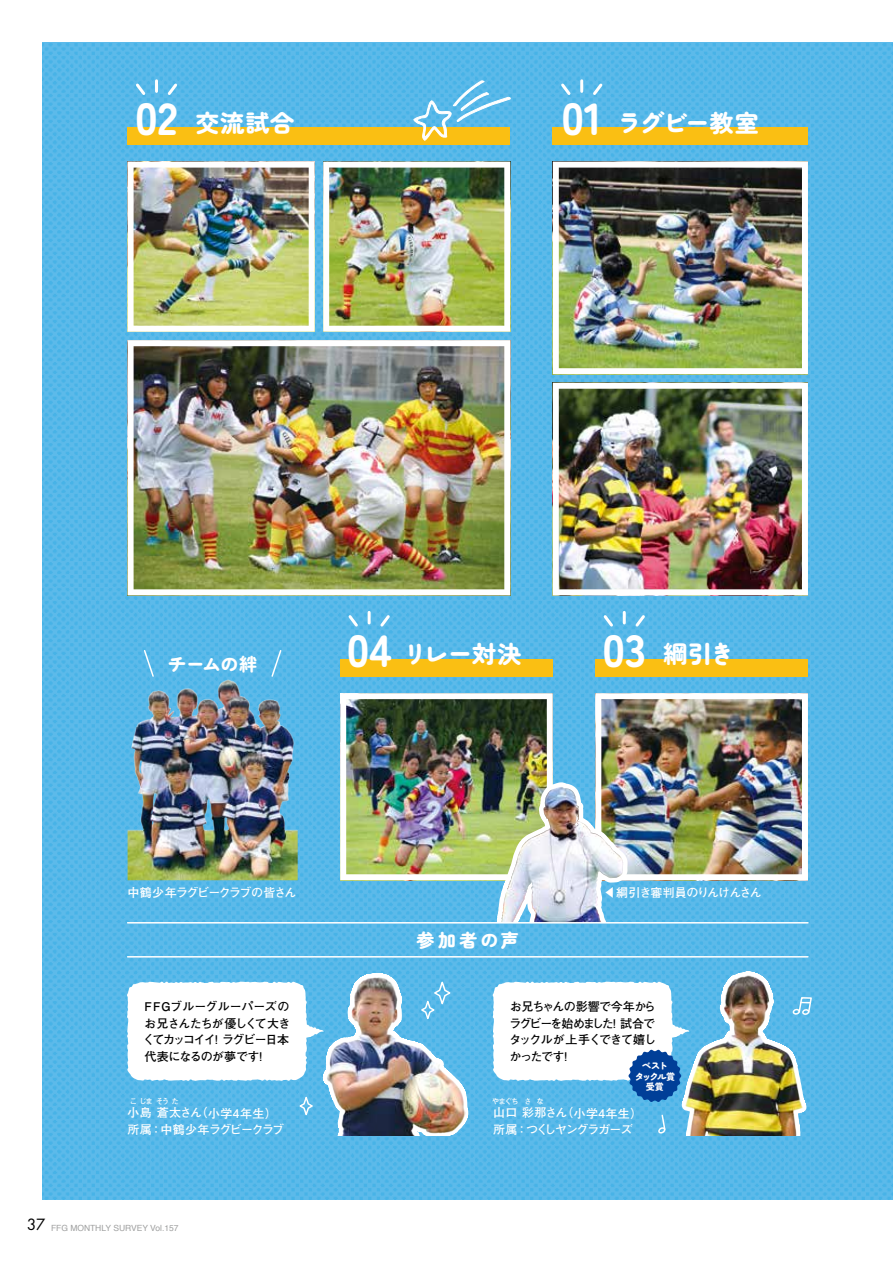
<style>
.page{position:relative;width:893px;height:1263px;background:#fff}
.page>*{position:absolute;margin:0;border:0;box-sizing:border-box;transform-origin:0 0}
.t1{font:900 45px "Zen Maru Gothic";letter-spacing:-.01em;color:#fff}
.t2{font:900 24px "Zen Maru Gothic";color:#fff}
.t3{font:900 18px "Zen Maru Gothic";letter-spacing:.08em;color:#fff}
.t4{font:16.95px "Futura PT";color:#000}
.t5{font:700 12px/16.5px "Futo Go B101 Pro";letter-spacing:-.075em;color:#fff}
.t6{font:700 12px/16.5px "Futo Go B101 Pro";letter-spacing:-.04em;color:#000;text-align:right}
.t7{font:700 12px/16.5px "Futo Go B101 Pro";letter-spacing:-.05em;color:#000;text-align:right}
.t8{font:700 12px "Futo Go B101 Pro";letter-spacing:-.07em;color:#000}
.t9{font:700 12px/16.5px "Futo Go B101 Pro";letter-spacing:-.095em;color:#fff}
.t10{font:700 12px "Futo Go B101 Pro";letter-spacing:-.145em;color:#000}
.t11{font:700 12px "Futo Go B101 Pro";letter-spacing:-.16em;color:#000}
.t12{font:900 9px/10.5px "Zen Maru Gothic";letter-spacing:-.11em;color:#fff;text-align:center}
.t13{font:8.55px "Helvetica";color:#9fa0a0}
.t14{font:700 7.5px "Futo Go B101 Pro";letter-spacing:-.11em;color:#fff}
</style>
<div class="page">
<img style="left:42px;top:43px;width:851px;height:1156px">
<svg style="left:270px;top:649px;width:13px;height:27px"></svg>
<svg style="left:143px;top:649px;width:12px;height:27px"></svg>
<img style="left:128px;top:676px;width:170px;height:204px">
<img style="left:553px;top:162px;width:255px;height:212px">
<img style="left:553px;top:383px;width:255px;height:212px">
<div style="left:553px;top:128px;width:255px;height:17px;background:#fabf13"></div>
<img style="left:128px;top:340px;width:382px;height:255px">
<img style="left:128px;top:162px;width:187px;height:170px">
<img style="left:323px;top:162px;width:187px;height:170px">
<svg style="left:580px;top:81px;width:3px;height:10px"></svg>
<svg style="left:590px;top:81px;width:15px;height:17px"></svg>
<svg style="left:558px;top:81px;width:15px;height:17px"></svg>
<div style="left:128px;top:128px;width:382px;height:17px;background:#fabf13"></div>
<svg style="left:155px;top:81px;width:3px;height:10px"></svg>
<svg style="left:165px;top:81px;width:15px;height:17px"></svg>
<svg style="left:133px;top:81px;width:15px;height:17px"></svg>
<svg style="left:413px;top:80px;width:98px;height:61px"></svg>
<div style="left:595px;top:659px;width:213px;height:17px;background:#fabf13"></div>
<svg style="left:623px;top:612px;width:3px;height:11px"></svg>
<svg style="left:633px;top:612px;width:15px;height:17px"></svg>
<svg style="left:601px;top:612px;width:15px;height:17px"></svg>
<div style="left:340px;top:659px;width:213px;height:17px;background:#fabf13"></div>
<svg style="left:368px;top:612px;width:3px;height:11px"></svg>
<svg style="left:378px;top:612px;width:14px;height:17px"></svg>
<svg style="left:346px;top:612px;width:15px;height:17px"></svg>
<img style="left:127px;top:964px;width:346px;height:171px">
<img style="left:340px;top:693px;width:468px;height:229px">
<img style="left:501px;top:787px;width:101px;height:135px">
<hr style="left:128px;top:956px;width:680px;height:1px;background:#fff">
<hr style="left:128px;top:922px;width:680px;height:1px;background:#fff">
<img style="left:493px;top:964px;width:320px;height:171px">
<h1 class="t1" style="left:135px;top:90px;width:44px">02</h1>
<h2 class="t2" style="left:196px;top:108px;width:100px">交流試合</h2>
<h1 class="t1" style="left:561px;top:90px;width:42px">01</h1>
<h2 class="t2" style="left:617px;top:108px;width:143px">ラグビー教室</h2>
<h3 class="t3" style="left:168px;top:653px;width:90px">チームの絆</h3>
<h1 class="t1" style="left:347px;top:622px;width:46px">04</h1>
<h2 class="t2" style="left:403px;top:639px;width:120px">リレー対決</h2>
<h1 class="t1" style="left:603px;top:622px;width:45px">03</h1>
<h2 class="t2" style="left:663px;top:639px;width:73px">綱引き</h2>
<p class="t5" style="left:128px;top:883px;width:170px">中鶴少年ラグビークラブの皆さん</p>
<p class="t5" style="left:604px;top:883px;width:159px">◀綱引き審判員のりんけんさん</p>
<h3 class="t3" style="left:417px;top:929px;width:104px">参加者の声</h3>
<p class="t6" style="left:144px;top:997px;width:148px">FFGブルーグルーパーズのお兄さんたちが優しくて大き！ラグビー日本</p>
<p class="t11" style="left:143px;top:1030px;width:74px">くてカッコイイ</p>
<p class="t7" style="left:145px;top:1046px;width:116px">代表になるのが夢です</p>
<p class="t8" style="left:255px;top:1047px;width:14px">!</p>
<p class="t7" style="left:510px;top:997px;width:148px">お兄ちゃんの影響で今年から！試合で</p>
<p class="t10" style="left:509px;top:1014px;width:106px">ラグビーを始めました</p>
<p class="t8" style="left:509px;top:1030px;width:149px">タックルが上手くできて嬉し</p>
<p class="t8" style="left:560px;top:1047px;width:14px">!</p>
<p class="t8" style="left:510px;top:1047px;width:56px">かったです</p>
<p class="t12" style="left:635px;top:1060px;width:42px">ベスト<br>タックル賞受賞</p>
<p class="t14" style="left:130px;top:1095px;width:51px">こじまそうた</p>
<p class="t14" style="left:492px;top:1095px;width:28px">やまぐち</p>
<p class="t14" style="left:537px;top:1095px;width:9px">な</p>
<p class="t14" style="left:524px;top:1095px;width:9px">さ</p>
<p class="t5" style="left:196px;top:1103px;width:83px">（小学4年生(</p>
<p class="t5" style="left:128px;top:1103px;width:158px">小島蒼太さん<br>所属：中鶴少年ラグビークラブ</p>
<p class="t5" style="left:561px;top:1103px;width:83px">（小学4年生(</p>
<p class="t9" style="left:526px;top:1103px;width:108px;text-indent:-33px">山口彩那さん<br>つくしヤングラガーズ</p>
<p class="t5" style="left:493px;top:1120px;width:36px">所属：</p>
<h3 class="t4" style="left:27px;top:1215px;width:20px">37</h3>
<p class="t13" style="left:51px;top:1221px;width:129px">FFG MONTHLY SURVEY Vol.157</p>
</div>
